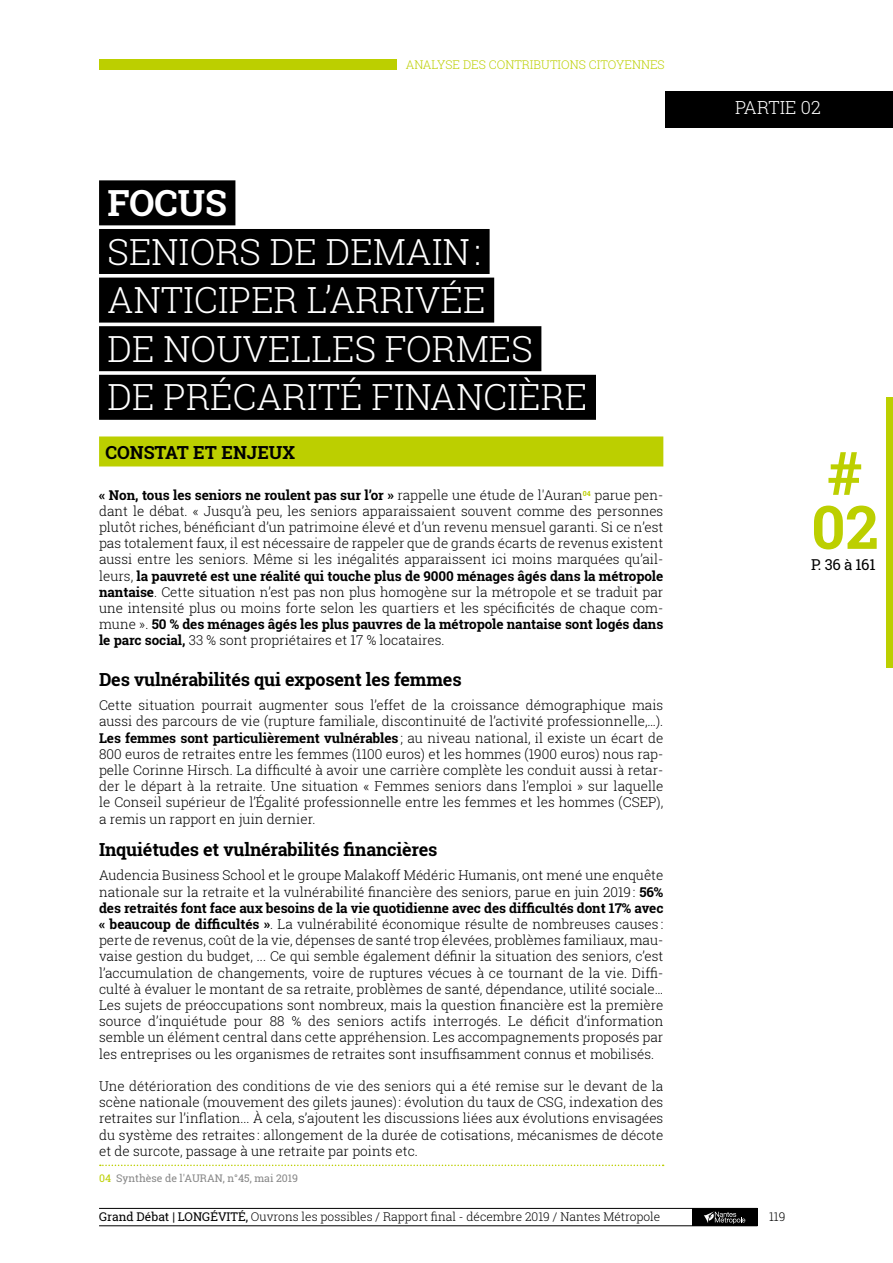
<style>
.page{position:relative;width:893px;height:1263px;background:#fff}
.page>*{position:absolute;margin:0;border:0;box-sizing:border-box;transform-origin:0 0}
.t1{font:700 60px/54px "Roboto Slab";color:#bccf00}
.t2{font:300 36px/48.6px "Roboto Slab";color:#fff}
.t3{font:700 36px "Roboto Slab";color:#fff}
.t4{font:700 18px "Roboto Slab";letter-spacing:-.01em;color:#000}
.t5{font:300 18px "Roboto Slab";color:#fff}
.t6{font:15px "Roboto Slab";color:#000}
.t7{font:300 13.5px/16.2px "Roboto Slab";color:#000;text-align:justify}
.t8{font:300 12px "Roboto Slab";color:#000}
.t9{font:300 12px "Roboto Slab";color:#bccf00}
.t10{font:10.5px "Roboto Slab";color:#878787}
.s1{font-weight:700}
.s2{color:#bccf00}
.s3{font-weight:400}
</style>
<div class="page">
<div style="left:99px;top:59px;width:404px;height:10px;background:#bccf00"></div>
<div style="left:665px;top:91px;width:228px;height:36px;background:#000"></div>
<hr style="left:99px;top:1208px;width:658px;height:1px;background:#000">
<hr style="left:99px;top:1225px;width:658px;height:1px;background:#000">
<div style="left:692px;top:1208px;width:65px;height:18px;background:#000"></div>
<svg style="left:704px;top:1211px;width:41px;height:13px"></svg>
<div style="left:887px;top:398px;width:6px;height:270px;background:#bccf00"></div>
<div style="left:397px;top:56px;width:268px;height:14px;background:#fff"></div>
<div style="left:99px;top:180px;width:136px;height:45px;background:#000"></div>
<div style="left:99px;top:229px;width:391px;height:45px;background:#000"></div>
<div style="left:99px;top:278px;width:395px;height:45px;background:#000"></div>
<div style="left:99px;top:326px;width:442px;height:45px;background:#000"></div>
<div style="left:99px;top:375px;width:497px;height:45px;background:#000"></div>
<div style="left:99px;top:436px;width:564px;height:30px;background:#bccf00"></div>
<svg style="left:100px;top:1164px;width:564px;height:2px"></svg>
<p class="t9" style="left:406px;top:56px;width:260px">ANALYSE DES CONTRIBUTIONS CITOYENNES</p>
<h2 class="t3" style="left:108px;top:178px;width:121px">FOCUS</h2>
<h2 class="t2" style="left:108px;top:226px;width:481px">SENIORS DE DEMAIN:<br>ANTICIPER L’ARRIVÉE<br>DE NOUVELLES FORMES<br>DE PRÉCARITÉ FINANCIÈRE</h2>
<h3 class="t4" style="left:105px;top:440px;width:191px">CONSTAT ET ENJEUX</h3>
<p class="t7" style="left:99px;top:486px;width:566px"><span class="s1">« Non, tous les seniors ne roulent pas sur l’or »</span> rappelle une étude de l'Auran<sup>04</sup> parue pen&shy;dant le débat. « Jusqu’à peu, les seniors apparaissaient souvent comme des personnes plutôt riches, bénéficiant d’un patrimoine élevé et d’un revenu mensuel garanti. Si ce n’est pas totalement faux, il est nécessaire de rappeler que de grands écarts de revenus existent aussi entre les seniors. Même si les inégalités apparaissent ici moins marquées qu’ail&shy;leurs, <span class="s1">la pauvreté est une réalité qui touche plus de 9000 ménages âgés dans la métropole nantaise</span>. Cette situation n’est pas non plus homogène sur la métropole et se traduit par une intensité plus ou moins forte selon les quartiers et les spécificités de chaque com&shy;mune ». <span class="s1">50 % des ménages âgés les plus pauvres de la métropole nantaise sont logés dans le parc social,</span> 33 % sont propriétaires et 17 % locataires.</p>
<h3 class="t4" style="left:99px;top:667px;width:364px">Des vulnérabilités qui exposent les femmes</h3>
<p class="t7" style="left:99px;top:697px;width:566px">Cette situation pourrait augmenter sous l’effet de la croissance démographique mais aussi des parcours de vie (rupture familiale, discontinuité de l’activité professionnelle,…).<br><span class="s1">Les femmes sont particulièrement vulnérables</span> ; au niveau national, il existe un écart de 800 euros de retraites entre les femmes (1100 euros) et les hommes (1900 euros) nous rap&shy;pelle Corinne Hirsch. La difficulté à avoir une carrière complète les conduit aussi à retar&shy;der le départ à la retraite. Une situation « Femmes seniors dans l’emploi » sur laquelle le Conseil supérieur de l’Égalité professionnelle entre les femmes et les hommes (CSEP), a remis un rapport en juin dernier.</p>
<h3 class="t4" style="left:99px;top:837px;width:340px">Inquiétudes et vulnérabilités financières</h3>
<p class="t7" style="left:99px;top:867px;width:566px">Audencia Business School et le groupe Malakoff Médéric Humanis, ont mené une enquête nationale sur la retraite et la vulnérabilité financière des seniors, parue en juin 2019 : <span class="s1">56% des retraités font face aux besoins de la vie quotidienne avec des difficultés dont 17% avec « beaucoup de difficultés »</span>. La vulnérabilité économique résulte de nombreuses causes : perte de revenus, coût de la vie, dépenses de santé trop élevées, problèmes familiaux, mau&shy;vaise gestion du budget, ... Ce qui semble également définir la situation des seniors, c’est l’accumulation de changements, voire de ruptures vécues à ce tournant de la vie. Diffi&shy;culté à évaluer le montant de sa retraite, problèmes de santé, dépendance, utilité sociale… Les sujets de préoccupations sont nombreux, mais la question financière est la première source d’inquiétude pour 88 % des seniors actifs interrogés. Le déficit d’information semble un élément central dans cette appréhension. Les accompagnements proposés par les entreprises ou les organismes de retraites sont insuffisamment connus et mobilisés.</p>
<p class="t7" style="left:99px;top:1077px;width:566px">Une détérioration des conditions de vie des seniors qui a été remise sur le devant de la scène nationale (mouvement des gilets jaunes): évolution du taux de CSG, indexation des retraites sur l’inflation... À cela, s’ajoutent les discussions liées aux évolutions envisagées du système des retraites : allongement de la durée de cotisations, mécanismes de décote et de surcote, passage à une retraite par points etc.</p>
<p class="t10" style="left:99px;top:1171px;width:201px"><span class="s2">04</span> Synthèse de l'AURAN, n°45, mai 2019</p>
<h3 class="t5" style="left:735px;top:96px;width:87px">PARTIE 02</h3>
<h1 class="t1" style="left:811px;top:445px;width:69px">#<br>02</h1>
<p class="t6" style="left:811px;top:554px;width:66px">P. 36 à 161</p>
<p class="t8" style="left:99px;top:1208px;width:563px"><span class="s3">Grand Débat | LONGÉVITÉ,</span> Ouvrons les possibles / Rapport final - décembre 2019 / Nantes Métropole</p>
<p class="t8" style="left:769px;top:1208px;width:18px">119</p>
</div>
